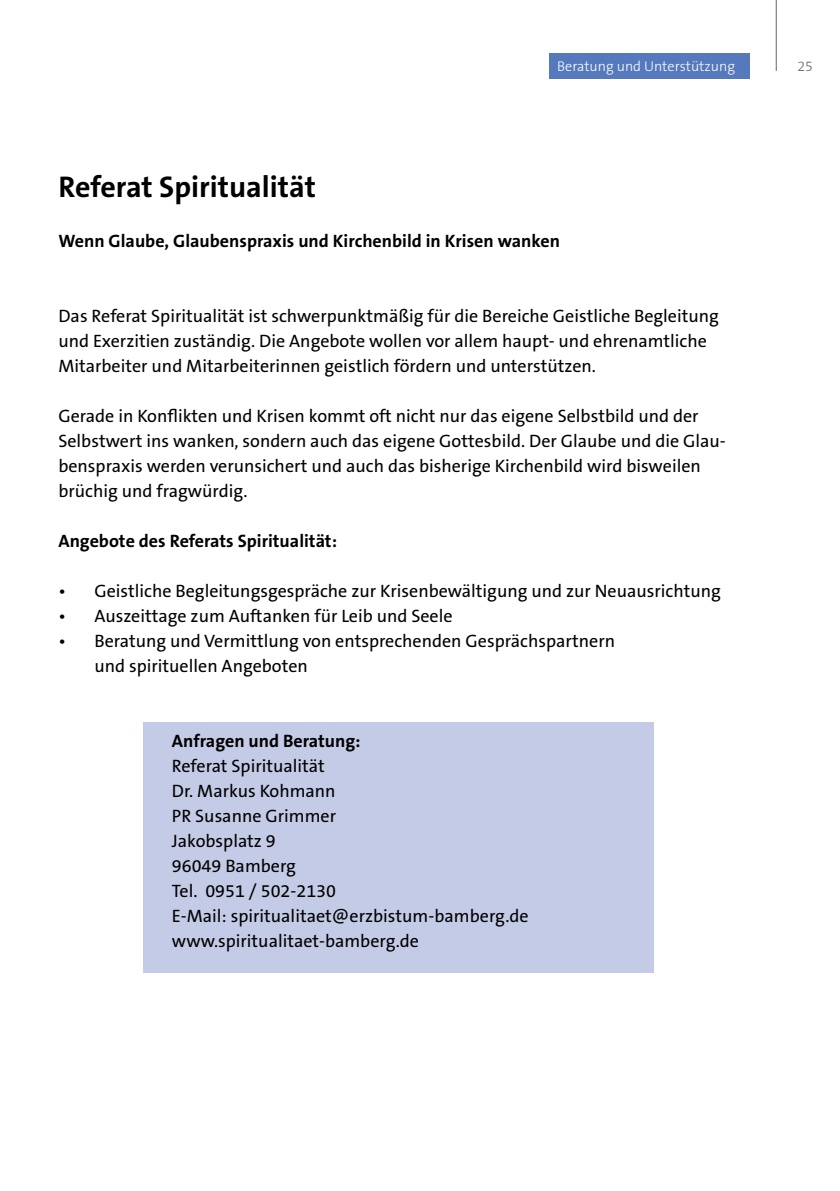
<style>
.page{position:relative;width:840px;height:1191px;background:#fff}
.page>*{position:absolute;margin:0;border:0;box-sizing:border-box;transform-origin:0 0}
.t1{font:700 30px "The Sans B W7";color:#000}
.t2{font:18px/25px "The Sans B W5 Plain";color:#000}
.t3{font:700 18px "The Sans B W7";color:#000}
.t4{font:300 14.2px "The Sans B W3";color:#fff}
.t5{font:300 14.2px "The Sans B W3";color:#636366}
</style>
<div class="page">
<div style="left:143px;top:722px;width:510px;height:250px;background:#c4cbe6"></div>
<div style="left:548px;top:54px;width:201px;height:25px;background:#5679bd"></div>
<hr style="left:775px;top:0;width:1px;height:71px;background:#636366">
<p class="t4" style="left:557px;top:57px;width:179px">Beratung und Unterstützung</p>
<p class="t5" style="left:797px;top:57px;width:17px">25</p>
<h1 class="t1" style="left:58px;top:168px;width:259px">Referat Spiritualität</h1>
<p class="t3" style="left:58px;top:229px;width:503px">Wenn Glaube, Glaubenspraxis und Kirchenbild in Krisen wanken</p>
<p class="t2" style="left:58px;top:304px;width:661px">Das Referat Spiritualität ist schwerpunktmäßig für die Bereiche Geistliche Begleitung und Exerzitien zuständig. Die Angebote wollen vor allem haupt- und ehrenamtliche<br>Mitarbeiter und Mitarbeiterinnen geistlich fördern und unterstützen.</p>
<p class="t2" style="left:58px;top:404px;width:668px">Gerade in Konflikten und Krisen kommt oft nicht nur das eigene Selbstbild und der Selbstwert ins wanken, sondern auch das eigene Gottesbild. Der Glaube und die Glau&shy;benspraxis werden verunsichert und auch das bisherige Kirchenbild wird bisweilen brüchig und fragwürdig.</p>
<p class="t3" style="left:58px;top:529px;width:280px">Angebote des Referats Spiritualität:</p>
<p class="t2" style="left:58px;top:579px;width:663px">• Geistliche Begleitungsgespräche zur Krisenbewältigung und zur Neuausrichtung</p>
<p class="t2" style="left:58px;top:604px;width:395px">• Auszeittage zum Auftanken für Leib und Seele</p>
<p class="t2" style="left:94px;top:629px;width:522px;text-indent:-36px">• Beratung und Vermittlung von entsprechenden Gesprächspartnern und spirituellen Angeboten</p>
<p class="t3" style="left:172px;top:729px;width:190px">Anfragen und Beratung:</p>
<p class="t2" style="left:172px;top:754px;width:358px">Referat Spiritualität<br>Dr. Markus Kohmann<br>PR Susanne Grimmer<br>Jakobsplatz 9<br>96049 Bamberg<br>Tel. 0951 / 502-2130<br>E-Mail: spiritualitaet@erzbistum-bamberg.de www.spiritualitaet-bamberg.de</p>
</div>
